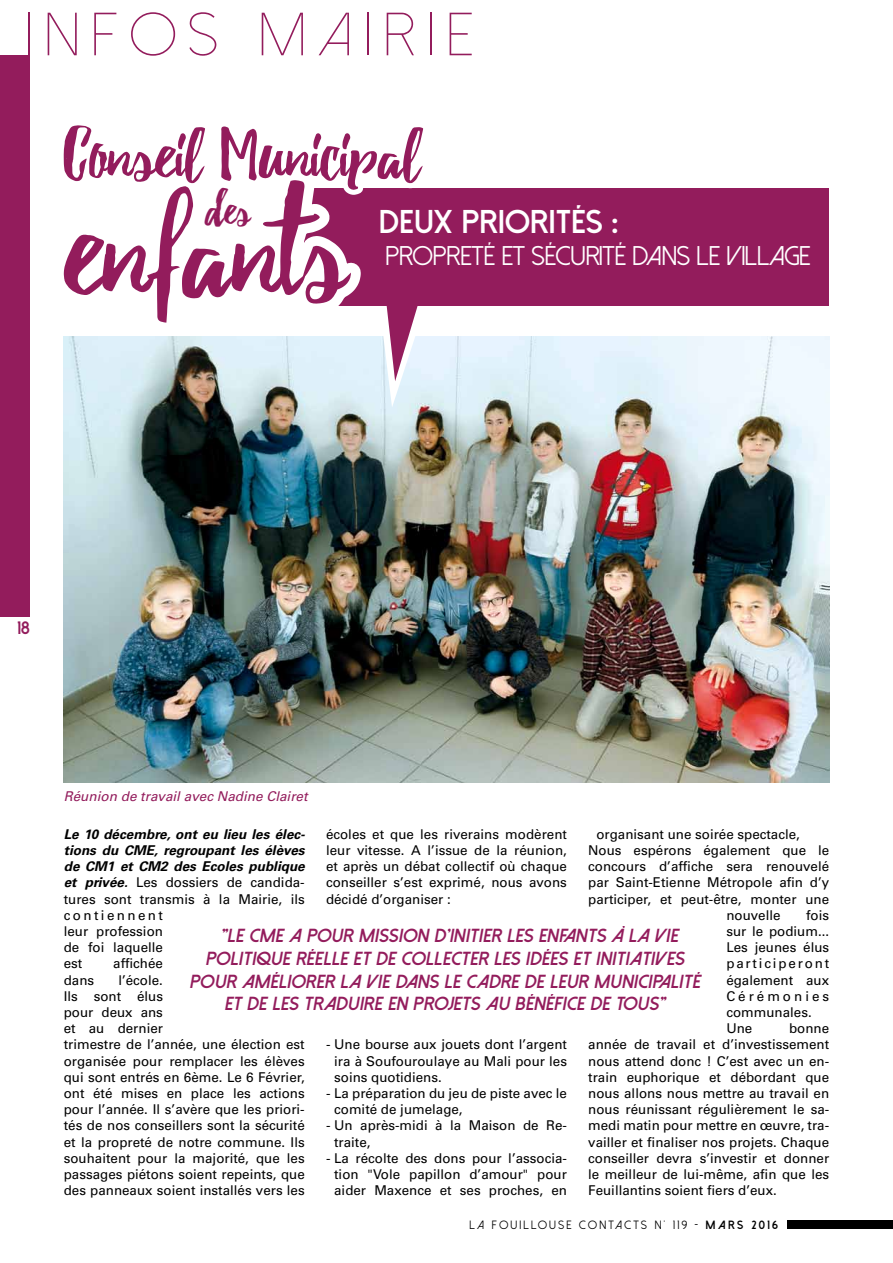
<style>
.page{position:relative;width:893px;height:1263px;background:#fff}
.page>*{position:absolute;margin:0;border:0;box-sizing:border-box;transform-origin:0 0}
.t1{font:145.5px "Beacon";color:#931c5c}
.t2{font:75.15px "Beacon";color:#931c5c}
.t3{font:300 60.75px "Dolce Vita";color:#931c5c}
.t4{font:46.2px "Beacon";color:#931c5c}
.t5{font:800 33px "Dolce Vita";color:#fff}
.t6{font:27px "Dolce Vita";color:#fff}
.t7{font:italic 800 18.9px "Dolce Vita";color:#931c5c}
.t8{font:800 18px "Dolce Vita";color:#931c5c}
.t9{font:13.5px/16.2px "Univers";color:#000}
.t10{font:italic 700 13.5px/16.2px "Univers";color:#000}
.t11{font:italic 13.5px "Univers";color:#931c5c}
.t12{font:12px "Dolce Vita";letter-spacing:.2em;color:#000}
.s1{font-weight:400;font-style:normal}
.s2{font-weight:800}
</style>
<div class="page">
<div style="left:0;top:55px;width:30px;height:562px;background:#931c5c"></div>
<div style="left:787px;top:1220px;width:106px;height:9px;background:#000"></div>
<img style="left:64px;top:336px;width:765px;height:446px">
<div style="left:305px;top:188px;width:524px;height:117px;background:#931c5c"></div>
<img style="left:63px;top:188px;width:383px;height:590px">
<h3 class="t3" style="left:25px;top:4px;width:108px">INFOS</h3>
<h3 class="t3" style="left:259px;top:4px;width:91px">MAIRIE</h3>
<h2 class="t2" style="left:64px;top:108px;width:359px">Conseil Municipal</h2>
<h3 class="t4" style="left:205px;top:182px;width:47px">des</h3>
<h1 class="t1" style="left:64px;top:161px;width:284px">enfants</h1>
<h3 class="t5" style="left:379px;top:205px;width:241px">DEUX PRIORITÉS :</h3>
<h3 class="t6" style="left:385px;top:242px;width:426px">PROPRETÉ ET SÉCURITÉ DANS LE VILLAGE</h3>
<h3 class="t8" style="left:18px;top:618px;width:14px">18</h3>
<p class="t11" style="left:64px;top:788px;width:245px">Réunion de travail avec Nadine Clairet</p>
<p class="t9" style="left:596px;top:826px;width:205px">organisant une soirée spectacle,</p>
<p class="t9" style="left:588px;top:842px;width:242px">Nous espérons également que le</p>
<p class="t9" style="left:588px;top:858px;width:242px">concours d’affiche sera renouvelé</p>
<p class="t9" style="left:588px;top:874px;width:242px">par Saint-Etienne Métropole afin d’y</p>
<p class="t9" style="left:588px;top:891px;width:242px">participer, et peut-être, monter une</p>
<p class="t9" style="left:726px;top:907px;width:56px">nouvelle</p>
<p class="t9" style="left:326px;top:826px;width:242px;text-align:justify">écoles et que les riverains modèrent leur vitesse. A l’issue de la réunion, et après un débat collectif où chaque conseiller s’est exprimé, nous avons décidé d’organiser :</p>
<p class="t10" style="left:64px;top:826px;width:243px">Le 10 décembre, ont eu lieu les élec&shy;tions du CME, regroupant les élèves de CM1 et CM2 des Ecoles publique et privée. <span class="s1">Les dossiers de candida&shy;tures sont transmis à la Mairie, ils contiennent<br>leur profession<br>de foi laquelle<br>est</span></p>
<p class="t9" style="left:726px;top:907px;width:104px;text-indent:80px">fois sur le podium...<br>Les jeunes élus participeront également aux<br>Cérémonies communales.<br>Une</p>
<h3 class="t7" style="left:211px;top:926px;width:51px">«"LE CME</h3>
<h3 class="t7" style="left:288px;top:926px;width:395px">A POUR MISSION D'INITIER LES ENFANTS À LA VIE</h3>
<h3 class="t7" style="left:205px;top:949px;width:484px">POLITIQUE RÉELLE ET DE COLLECTER LES IDÉES ET INITIATIVES</h3>
<h3 class="t7" style="left:189px;top:971px;width:516px">POUR AMÉLIORER LA VIE DANS LE CADRE DE LEUR MUNICIPALITÉ</h3>
<h3 class="t7" style="left:224px;top:994px;width:446px">ET DE LES TRADUIRE EN PROJETS AU BÉNÉFICE DE TOUS"</h3>
<p class="t9" style="left:113px;top:955px;width:51px">affichée</p>
<p class="t9" style="left:64px;top:972px;width:242px;text-indent:55px">l’école.<br>Ils sont élus<br>pour deux ans<br>et au dernier<br>trimestre de l’année, une élection est organisée pour remplacer les élèves qui sont entrés en 6ème. Le 6 Février, ont été mises en place les actions pour l’année. Il s’avère que les priori&shy;tés de nos conseillers sont la sécurité et la propreté de notre commune. Ils souhaitent pour la majorité, que les passages piétons soient repeints, que des panneaux soient installés vers les</p>
<p class="t9" style="left:64px;top:972px;width:32px">dans</p>
<p class="t9" style="left:588px;top:1020px;width:242px;text-align:justify;text-indent:201px">bonne année de travail et d’investissement nous attend donc ! C’est avec un en&shy;train euphorique et débordant que nous allons nous mettre au travail en nous réunissant régulièrement le sa&shy;medi matin pour mettre en œuvre, tra&shy;vailler et finaliser nos projets. Chaque conseiller devra s’investir et donner le meilleur de lui-même, afin que les Feuillantins soient fiers d’eux.</p>
<p class="t9" style="left:334px;top:1036px;width:234px;text-align:justify;text-indent:-8px">- Une bourse aux jouets dont l’argent ira à Soufouroulaye au Mali pour les soins quotidiens.</p>
<p class="t9" style="left:334px;top:1085px;width:234px;text-indent:-8px">- La préparation du jeu de piste avec le comité de jumelage,</p>
<p class="t9" style="left:334px;top:1117px;width:234px;text-indent:-8px">- Un après-midi à la Maison de Re&shy;traite,</p>
<p class="t9" style="left:334px;top:1150px;width:234px;text-align:justify;text-indent:-8px">- La récolte des dons pour l’associa&shy;tion "Vole papillon d’amour" pour aider Maxence et ses proches, en</p>
<p class="t12" style="left:469px;top:1219px;width:310px">LA FOUILLOUSE CONTACTS N° 119 - <span class="s2">MARS 2016</span></p>
</div>
